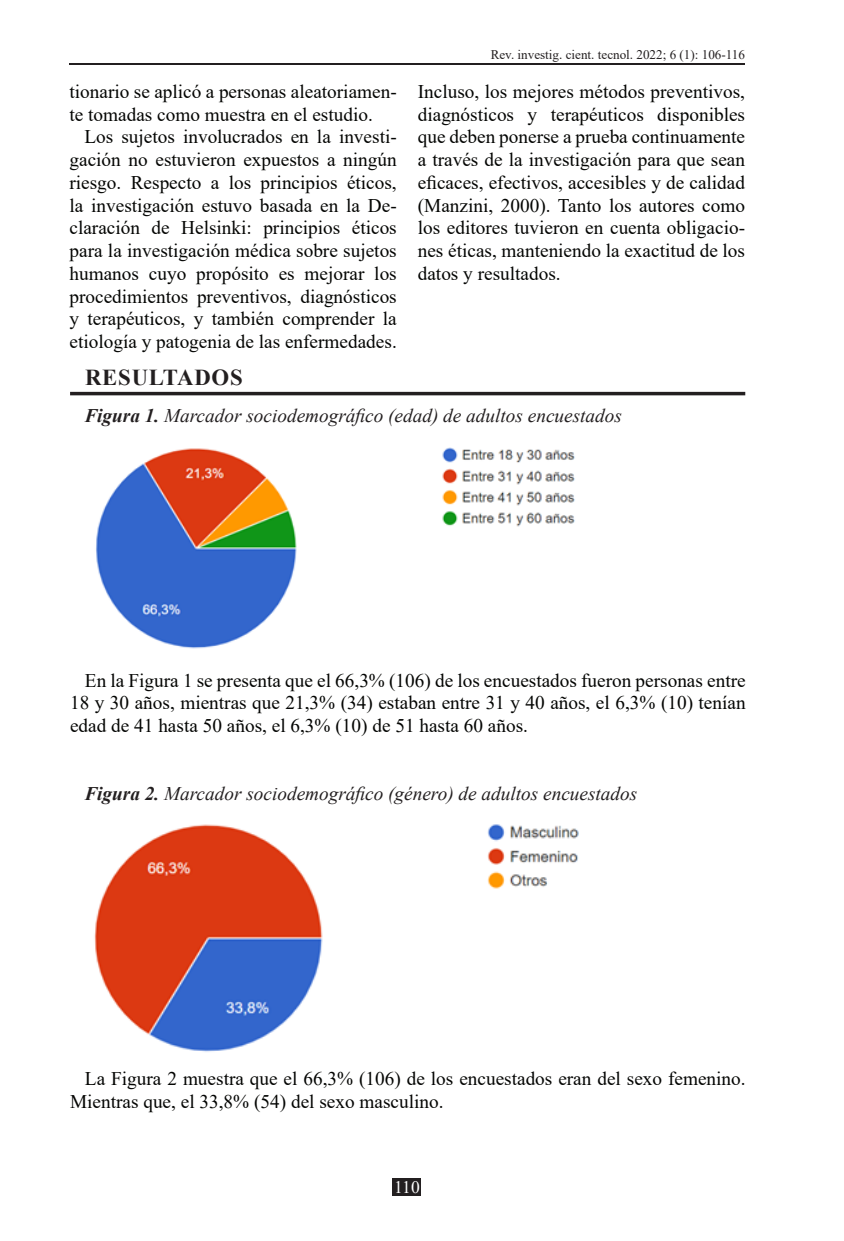
<style>
.page{position:relative;width:844px;height:1241px;background:#fff}
.page>*{position:absolute;margin:0;border:0;box-sizing:border-box;transform-origin:0 0}
.t1{font:700 22.75px "Times New Roman";letter-spacing:.035em;color:#231f20}
.t2{font:19.25px/22.8px "Times New Roman";color:#040503;text-align:justify}
.t3{font:italic 19.25px "Times New Roman";color:#231f20}
.t4{font:17.5px "Times New Roman";color:#fff}
.t5{font:13.12px "Times New Roman";color:#231f20}
.s1{font-weight:700}
</style>
<div class="page">
<hr style="left:69px;top:63px;width:675px;height:2px;background:#231f20">
<div style="left:392px;top:1178px;width:29px;height:17px;background:#231f20"></div>
<div style="left:70px;top:392px;width:675px;height:3px;border:2px solid #231f20"></div>
<img style="left:96px;top:447px;width:479px;height:202px">
<img style="left:94px;top:824px;width:485px;height:228px">
<p class="t2" style="left:69px;top:79px;width:329px">tionario se aplicó a personas aleatoriamen&shy;te tomadas como muestra en el estudio.</p>
<p class="t2" style="left:69px;top:125px;width:329px;text-indent:15px">Los sujetos involucrados en la investi&shy;gación no estuvieron expuestos a ningún riesgo. Respecto a los principios éticos, la investigación estuvo basada en la De&shy;claración de Helsinki: principios éticos para la investigación médica sobre sujetos humanos cuyo propósito es mejorar los procedimientos preventivos, diagnósticos y terapéuticos, y también comprender la etiología y patogenia de las enfermedades.</p>
<p class="t5" style="left:490px;top:46px;width:256px">Rev. investig. cient. tecnol. 2022; 6 (1): 106-116</p>
<p class="t2" style="left:417px;top:79px;width:329px">Incluso, los mejores métodos preventivos, diagnósticos y terapéuticos disponibles que deben ponerse a prueba continuamente a través de la investigación para que sean eficaces, efectivos, accesibles y de calidad (Manzini, 2000). Tanto los autores como los editores tuvieron en cuenta obligacio&shy;nes éticas, manteniendo la exactitud de los datos y resultados.</p>
<p class="t1" style="left:85px;top:361px;width:159px">RESULTADOS</p>
<p class="t3" style="left:84px;top:402px;width:539px"><span class="s1">Figura 1.</span> Marcador sociodemográfico (edad) de adultos encuestados</p>
<p class="t2" style="left:70px;top:668px;width:677px;text-indent:15px">En la Figura 1 se presenta que el 66,3% (106) de los encuestados fueron personas entre 18 y 30 años, mientras que 21,3% (34) estaban entre 31 y 40 años, el 6,3% (10) tenían edad de 41 hasta 50 años, el 6,3% (10) de 51 hasta 60 años.</p>
<p class="t3" style="left:84px;top:780px;width:554px"><span class="s1">Figura 2.</span> Marcador sociodemográfico (género) de adultos encuestados</p>
<p class="t2" style="left:70px;top:1066px;width:677px;text-indent:15px">La Figura 2 muestra que el 66,3% (106) de los encuestados eran del sexo femenino.<br>Mientras que, el 33,8% (54) del sexo masculino.</p>
<p class="t4" style="left:394px;top:1174px;width:27px">110</p>
</div>
